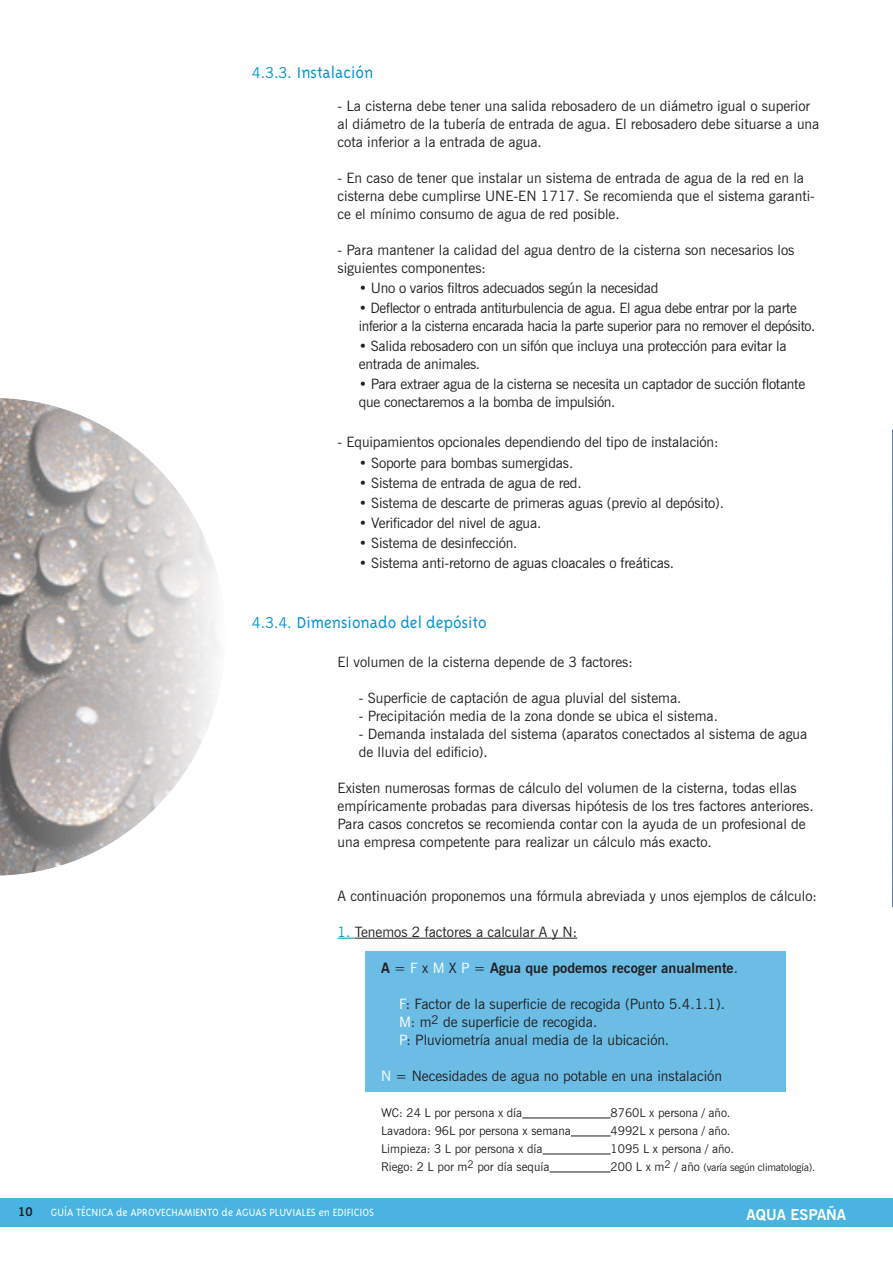
<style>
.page{position:relative;width:893px;height:1263px;background:#fff}
.page>*{position:absolute;margin:0;border:0;box-sizing:border-box;transform-origin:0 0}
.t1{font:300 18px "Triplex";color:#0093d0}
.t2{font:700 15px "News Gothic BT";color:#fff}
.t3{font:14.25px/18px "News Gothic BT";color:#231f20}
.t4{font:14.25px/18px "News Gothic BT";letter-spacing:-.02em;color:#231f20}
.t5{font:14.25px/18px "News Gothic BT";letter-spacing:-.025em;color:#231f20}
.t6{font:700 14.25px "News Gothic BT";color:#231f20}
.t7{font:12px "News Gothic BT";color:#231f20}
.t8{font:300 12px "Triplex";color:#fff}
.t9{font:700 12px "News Gothic BT";color:#231f20}
.t10{font:10.5px "News Gothic BT";letter-spacing:-.02em;color:#231f20}
.s1{font-family:"News Gothic BT";font-weight:400;font-size:15px}
.s2{color:#0093d0}
.s3{font-weight:400}
.s4{font-weight:400;color:#fff}
.s5{color:#fff}
.s6{font-size:12px}
</style>
<div class="page">
<div style="left:0;top:1199px;width:893px;height:28px;background:#49b4e1"></div>
<img style="left:0;top:398px;width:219px;height:477px">
<div style="left:365px;top:951px;width:421px;height:140px;background:#6bbde5"></div>
<svg style="left:338px;top:938px;width:17px;height:1px"></svg>
<hr style="left:355px;top:938px;width:222px;height:1px;background:#231f20">
<hr style="left:522px;top:1118px;width:89px;height:1px;background:#231f20">
<hr style="left:571px;top:1136px;width:39px;height:1px;background:#231f20">
<hr style="left:543px;top:1154px;width:67px;height:1px;background:#231f20">
<hr style="left:549px;top:1172px;width:61px;height:1px;background:#231f20">
<p class="t9" style="left:18px;top:1205px;width:16px">10</p>
<p class="t1" style="left:252px;top:62px;width:123px"><span class="s1">4.3.3.</span> Instalación</p>
<p class="t3" style="left:338px;top:96px;width:483px">- La cisterna debe tener una salida rebosadero de un diámetro igual o superior al diámetro de la tubería de entrada de agua. El rebosadero debe situarse a una cota inferior a la entrada de agua.</p>
<p class="t3" style="left:338px;top:168px;width:479px">- En caso de tener que instalar un sistema de entrada de agua de la red en la cisterna debe cumplirse UNE-EN 1717. Se recomienda que el sistema garanti&shy;ce el mínimo consumo de agua de red posible.</p>
<p class="t3" style="left:338px;top:240px;width:458px">- Para mantener la calidad del agua dentro de la cisterna son necesarios los siguientes componentes:</p>
<p class="t4" style="left:359px;top:279px;width:301px">• Uno o varios filtros adecuados según la necesidad</p>
<p class="t5" style="left:359px;top:299px;width:458px">• Deflector o entrada antiturbulencia de agua. El agua debe entrar por la parte inferior a la cisterna encarada hacia la parte superior para no remover el depósito.</p>
<p class="t4" style="left:359px;top:337px;width:429px">• Salida rebosadero con un sifón que incluya una protección para evitar la entrada de animales.</p>
<p class="t4" style="left:359px;top:375px;width:448px">• Para extraer agua de la cisterna se necesita un captador de succión flotante que conectaremos a la bomba de impulsión.</p>
<p class="t3" style="left:338px;top:433px;width:382px">- Equipamientos opcionales dependiendo del tipo de instalación:</p>
<p class="t3" style="left:359px;top:453px;width:216px">• Soporte para bombas sumergidas.</p>
<p class="t3" style="left:359px;top:474px;width:224px">• Sistema de entrada de agua de red.</p>
<p class="t3" style="left:359px;top:494px;width:367px">• Sistema de descarte de primeras aguas (previo al depósito).</p>
<p class="t3" style="left:359px;top:514px;width:184px">• Verificador del nivel de agua.</p>
<p class="t3" style="left:359px;top:534px;width:160px">• Sistema de desinfección.</p>
<p class="t3" style="left:359px;top:554px;width:317px">• Sistema anti-retorno de aguas cloacales o freáticas.</p>
<p class="t1" style="left:252px;top:613px;width:236px"><span class="s1">4.3.4.</span> Dimensionado del depósito</p>
<p class="t3" style="left:338px;top:653px;width:297px">El volumen de la cisterna depende de 3 factores:</p>
<p class="t3" style="left:359px;top:689px;width:324px">- Superficie de captación de agua pluvial del sistema.</p>
<p class="t3" style="left:359px;top:707px;width:361px">- Precipitación media de la zona donde se ubica el sistema.</p>
<p class="t3" style="left:359px;top:725px;width:450px">- Demanda instalada del sistema (aparatos conectados al sistema de agua de lluvia del edificio).</p>
<p class="t3" style="left:338px;top:779px;width:478px">Existen numerosas formas de cálculo del volumen de la cisterna, todas ellas empíricamente probadas para diversas hipótesis de los tres factores anteriores.<br>Para casos concretos se recomienda contar con la ayuda de un profesional de una empresa competente para realizar un cálculo más exacto.</p>
<p class="t3" style="left:338px;top:887px;width:481px">A continuación proponemos una fórmula abreviada y unos ejemplos de cálculo:</p>
<p class="t3" style="left:338px;top:923px;width:241px"><span class="s2">1.</span> Tenemos 2 factores a calcular A y N:</p>
<p class="t6" style="left:381px;top:959px;width:358px">A <span class="s3">=</span> <span class="s4">F</span> <span class="s3">x</span> <span class="s4">M</span> <span class="s3">X</span> <span class="s4">P</span> <span class="s3">=</span> Agua que podemos recoger anualmente<span class="s3">.</span></p>
<p class="t3" style="left:399px;top:995px;width:328px"><span class="s5">F</span>: Factor de la superficie de recogida (Punto 5.4.1.1).</p>
<p class="t3" style="left:399px;top:1013px;width:200px"><span class="s5">M</span>: m<sup>2</sup> de superficie de recogida.</p>
<p class="t3" style="left:399px;top:1031px;width:272px"><span class="s5">P</span>: Pluviometría anual media de la ubicación.</p>
<p class="t3" style="left:381px;top:1067px;width:342px"><span class="s5">N</span> = Necesidades de agua no potable en una instalación</p>
<p class="t7" style="left:381px;top:1105px;width:143px">WC: 24 L por persona x día</p>
<p class="t7" style="left:610px;top:1105px;width:121px">8760L x persona / año.</p>
<p class="t7" style="left:381px;top:1123px;width:191px">Lavadora: 96L por persona x semana</p>
<p class="t7" style="left:610px;top:1123px;width:121px">4992L x persona / año.</p>
<p class="t7" style="left:381px;top:1141px;width:163px">Limpieza: 3 L por persona x día</p>
<p class="t7" style="left:610px;top:1141px;width:125px">1095 L x persona / año.</p>
<p class="t7" style="left:381px;top:1159px;width:170px">Riego: 2 L por m<sup>2</sup> por día sequía</p>
<p class="t10" style="left:610px;top:1161px;width:206px"><span class="s6">200 L x m</span>2 <span class="s6">/ año</span> (varía según climatología).</p>
<p class="t8" style="left:51px;top:1206px;width:325px">GUÍA TÉCNICA de APROVECHAMIENTO de AGUAS PLUVIALES en EDIFICIOS</p>
<p class="t2" style="left:747px;top:1205px;width:101px">AQUA ESPAÑA</p>
</div>
